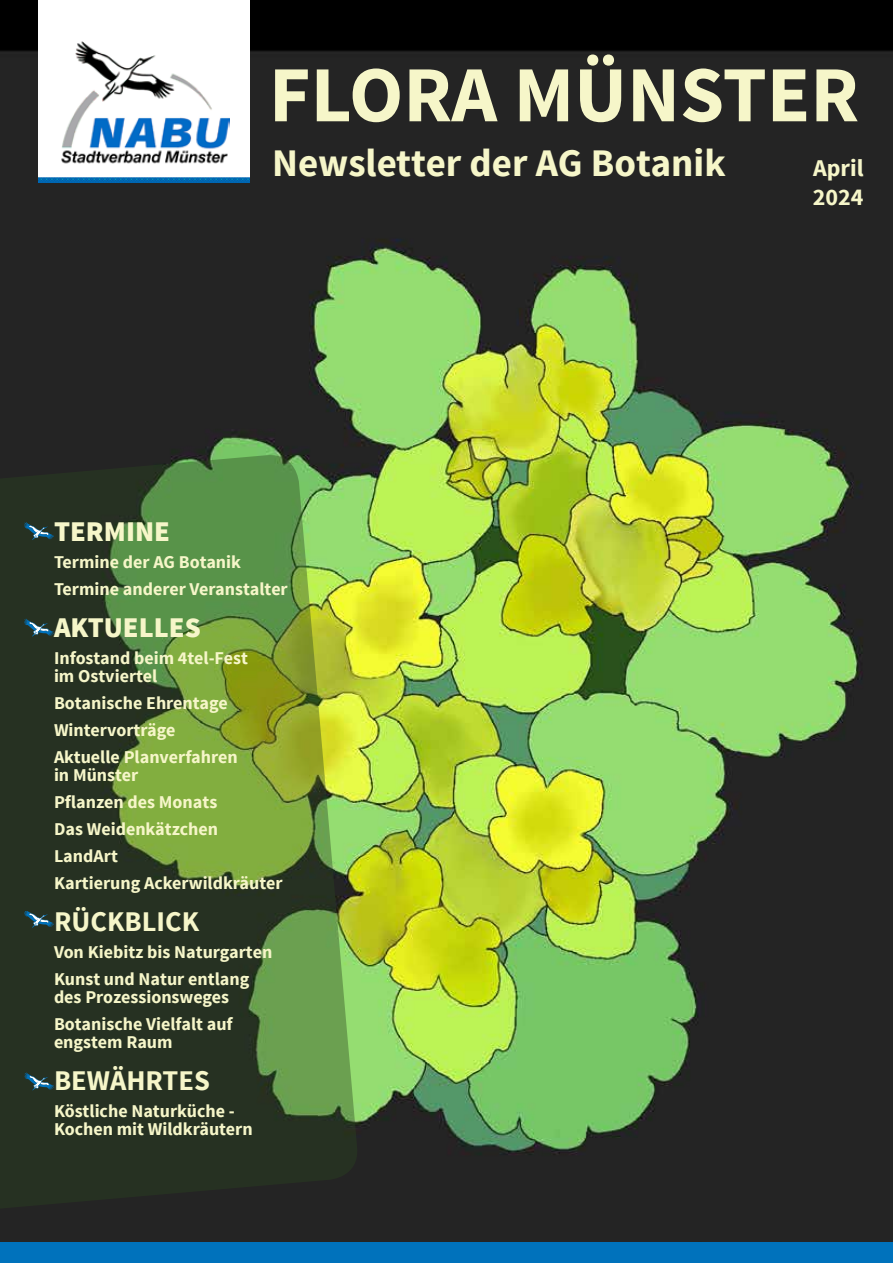
<style>
.page{position:relative;width:893px;height:1263px;background:#fff}
.page>*{position:absolute;margin:0;border:0;box-sizing:border-box;transform-origin:0 0}
.t1{font:700 79.5px "Source Sans Pro";color:#f6f6c9}
.t2{font:700 39px "Source Sans Pro";color:#f6f6c9}
.t3{font:700 28.5px "Source Sans Pro";color:#f6f6c9}
.t4{font:900 28.5px "Source Sans Pro";color:#f6f6c9}
.t5{font:700 24px/28.8px "Source Sans Pro";color:#f6f6c9}
.t6{font:700 18px/27px "Source Sans Pro";color:#f6f6c9}
</style>
<div class="page">
<img style="left:0;top:0;width:893px;height:1242px">
<img style="left:38px;top:1px;width:212px;height:182px">
<svg style="left:265px;top:0;width:618px;height:226px;background:#1b1b1b"></svg>
<div style="left:39px;top:39px;width:211px;height:129px;background:#fff"></div>
<img style="left:61px;top:42px;width:169px;height:122px">
<svg style="left:0;top:453px;width:360px;height:763px;background:#496230"></svg>
<svg style="left:24px;top:912px;width:30px;height:16px"></svg>
<svg style="left:24px;top:1072px;width:30px;height:18px"></svg>
<div style="left:0;top:1242px;width:893px;height:21px;background:#0072bc"></div>
<svg style="left:24px;top:618px;width:30px;height:19px"></svg>
<svg style="left:24px;top:522px;width:30px;height:18px"></svg>
<h1 class="t1" style="left:269px;top:44px;width:592px">FLORA MÜNSTER</h1>
<h2 class="t2" style="left:272px;top:138px;width:455px">Newsletter der AG Botanik</h2>
<h3 class="t5" style="left:813px;top:155px;width:52px">April<br>2024</h3>
<h3 class="t4" style="left:54px;top:512px;width:117px">TERMINE</h3>
<p class="t6" style="left:54px;top:549px;width:235px">Termine der AG Botanik<br>Termine anderer Veranstalter</p>
<h3 class="t4" style="left:54px;top:608px;width:148px">AKTUELLES</h3>
<p class="t6" style="left:54px;top:649px;width:195px;line-height:18px">Infostand beim 4tel-Fest im Ostviertel</p>
<p class="t6" style="left:54px;top:690px;width:185px">Botanische Ehrentage<br>Wintervorträge<br>Aktuelle Planverfahren</p>
<p class="t6" style="left:54px;top:762px;width:230px">in Münster<br>Pflanzen des Monats<br>Das Weidenkätzchen<br>LandArt<br>Kartierung Ackerwildkräuter</p>
<h3 class="t3" style="left:54px;top:903px;width:147px">RÜCKBLICK</h3>
<p class="t6" style="left:54px;top:939px;width:220px">Von Kiebitz bis Naturgarten<br>Kunst und Natur entlang</p>
<p class="t6" style="left:54px;top:984px;width:180px">des Prozessionsweges<br>Botanische Vielfalt auf</p>
<p class="t6" style="left:54px;top:1029px;width:120px">engstem Raum</p>
<h3 class="t3" style="left:54px;top:1062px;width:19px">bew</h3>
<h3 class="t3" style="left:110px;top:1062px;width:52px">ährtes</h3>
<p class="t6" style="left:54px;top:1102px;width:200px;line-height:18px">Köstliche Naturküche -<br>Kochen mit Wildkräutern</p>
</div>
